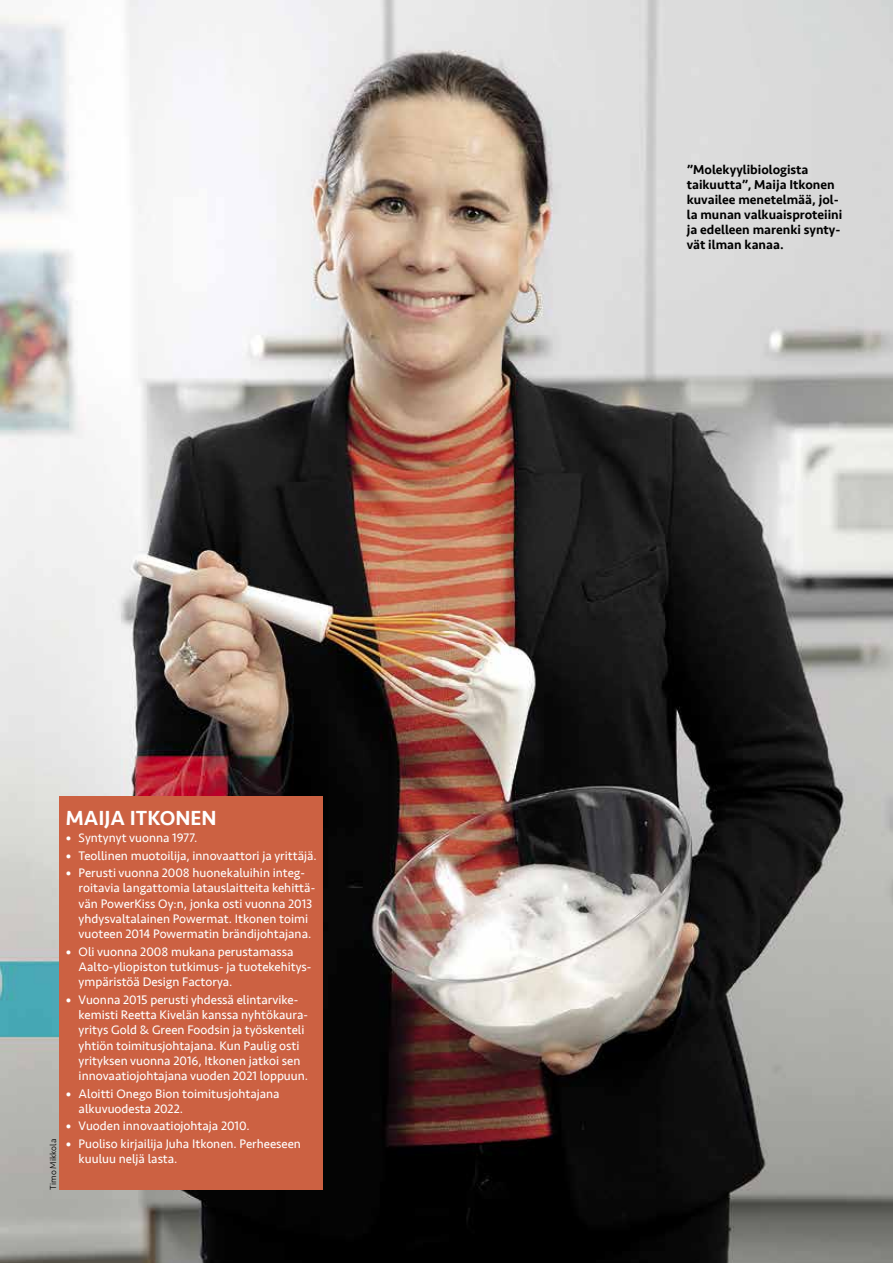
<style>
.page{position:relative;width:893px;height:1263px;background:#fff}
.page>*{position:absolute;margin:0;border:0;box-sizing:border-box;transform-origin:0 0}
.t1{font:500 21px "Seravek";color:#fff}
.t2{font:500 13.2px/15px "Seravek";color:#000}
.t3{font:12.75px/15.3px "Seravek";color:#fff}
.t4{font:300 9px "Seravek";color:#000}
.s1{font-weight:700}
</style>
<div class="page">
<img style="left:0;top:0;width:893px;height:1263px">
<div style="left:60px;top:796px;width:263px;height:394px;background:#cc6142"></div>
<p class="t4" style="left:48px;top:1189px;width:52px;rotate:-90deg">Timo Mikkola</p>
<h1 class="t1" style="left:66px;top:805px;width:152px">MAIJA ITKONEN</h1>
<p class="t3" style="left:66px;top:830px;width:133px"><span class="s1">•</span> Syntynyt vuonna 1977.</p>
<p class="t3" style="left:66px;top:848px;width:252px"><span class="s1">•</span> Teollinen muotoilija, innovaattori ja yrittäjä.</p>
<p class="t3" style="left:79px;top:865px;width:238px;text-indent:-13px"><span class="s1">•</span> Perusti vuonna 2008 huonekaluihin integ&shy;roitavia langattomia latauslaitteita kehittä&shy;vän PowerKiss Oy:n, jonka osti vuonna 2013 yhdysvaltalainen Powermat. Itkonen toimi vuoteen 2014 Powermatin brändijohtajana.</p>
<p class="t3" style="left:79px;top:944px;width:234px;text-indent:-13px"><span class="s1">•</span> Oli vuonna 2008 mukana perustamassa<br>Aalto-yliopiston tutkimus- ja tuotekehitys&shy;ympäristöä Design Factorya.</p>
<p class="t3" style="left:79px;top:992px;width:231px;text-indent:-13px"><span class="s1">•</span> Vuonna 2015 perusti yhdessä elintarvike&shy;kemisti Reetta Kivelän kanssa nyhtökaura&shy;yritys Gold &amp; Green Foodsin ja työskenteli yhtiön toimitusjohtajana. Kun Paulig osti yrityksen vuonna 2016, Itkonen jatkoi sen innovaatiojohtajana vuoden 2021 loppuun.</p>
<p class="t3" style="left:79px;top:1086px;width:202px;text-indent:-13px"><span class="s1">•</span> Aloitti Onego Bion toimitusjohtajana alkuvuodesta 2022.</p>
<p class="t3" style="left:66px;top:1118px;width:185px"><span class="s1">•</span> Vuoden innovaatiojohtaja 2010.</p>
<p class="t3" style="left:79px;top:1136px;width:224px;text-indent:-13px"><span class="s1">•</span> Puoliso kirjailija Juha Itkonen. Perheeseen kuuluu neljä lasta.</p>
<p class="t2" style="left:687px;top:162px;width:157px">”Molekyylibiologista taikuutta”, Maija Itkonen kuvailee menetelmää, jol&shy;la munan valkuaisproteiini ja edelleen marenki synty&shy;vät ilman kanaa.</p>
</div>
